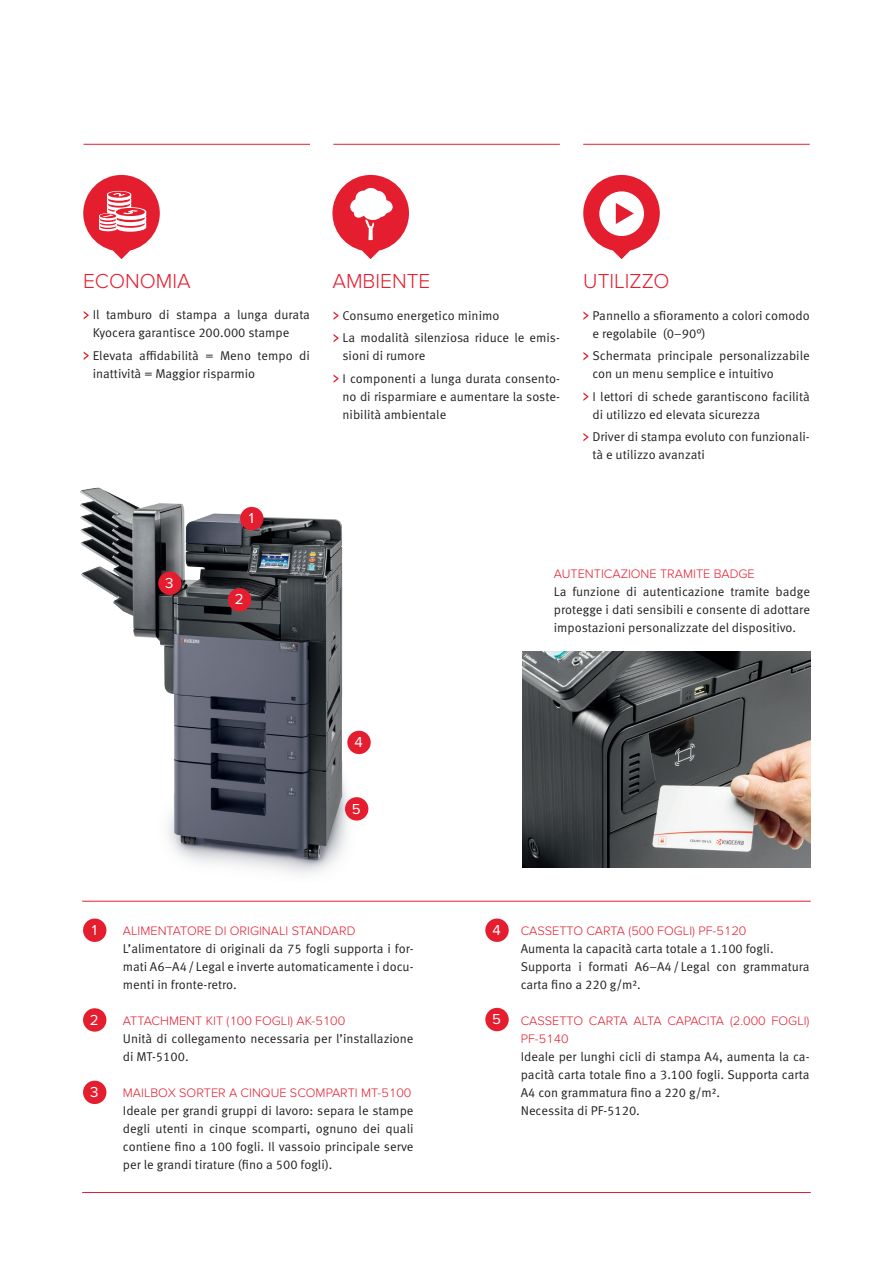
<style>
.page{position:relative;width:893px;height:1263px;background:#fff}
.page>*{position:absolute;margin:0;border:0;box-sizing:border-box;transform-origin:0 0}
.titel{font:300 21px "Proxima Nova";color:#e41d2f}
.t1{font:15px "Proxima Nova";color:#fff}
.t2{font:12.75px/18px "Meta Pro Norm";color:#231f20}
.t3{font:300 12.75px/18px "Proxima Nova";color:#e41d2f}
.s1{font-family:"Proxima Nova";font-weight:300;color:#e41d2f}
</style>
<div class="page">
<img style="left:80px;top:487px;width:289px;height:387px">
<svg style="left:84px;top:311px;width:5px;height:8px"></svg>
<svg style="left:84px;top:351px;width:5px;height:9px"></svg>
<svg style="left:334px;top:312px;width:4px;height:8px"></svg>
<svg style="left:334px;top:334px;width:4px;height:8px"></svg>
<svg style="left:334px;top:375px;width:4px;height:8px"></svg>
<svg style="left:583px;top:311px;width:5px;height:9px"></svg>
<svg style="left:583px;top:352px;width:5px;height:8px"></svg>
<svg style="left:583px;top:392px;width:5px;height:9px"></svg>
<svg style="left:583px;top:433px;width:5px;height:8px"></svg>
<div style="left:83px;top:175px;width:77px;height:76px;background:#e41d2f;border-radius:50%"></div>
<svg style="left:113px;top:250px;width:18px;height:9px"></svg>
<svg style="left:99px;top:191px;width:47px;height:41px"></svg>
<div style="left:332px;top:175px;width:77px;height:76px;background:#e41d2f;border-radius:50%"></div>
<svg style="left:350px;top:188px;width:43px;height:52px"></svg>
<svg style="left:362px;top:250px;width:18px;height:9px"></svg>
<div style="left:583px;top:175px;width:77px;height:76px;background:#e41d2f;border-radius:50%"></div>
<svg style="left:612px;top:250px;width:18px;height:9px"></svg>
<div style="left:599px;top:191px;width:45px;height:45px;background:#fff;border-radius:50%"></div>
<svg style="left:616px;top:203px;width:18px;height:21px"></svg>
<hr style="left:84px;top:144px;width:226px;height:1px;background:#e41d2f">
<hr style="left:333px;top:144px;width:227px;height:1px;background:#e41d2f">
<hr style="left:583px;top:144px;width:227px;height:1px;background:#e41d2f">
<hr style="left:82px;top:1192px;width:729px;height:1px;background:#e41d2f">
<hr style="left:82px;top:901px;width:729px;height:1px;background:#e41d2f">
<div style="left:83px;top:918px;width:23px;height:24px;background:#e41d2f;border-radius:50%"></div>
<div style="left:240px;top:507px;width:23px;height:23px;background:#e41d2f;border-radius:50%"></div>
<div style="left:485px;top:918px;width:24px;height:24px;background:#e41d2f;border-radius:50%"></div>
<div style="left:347px;top:731px;width:24px;height:23px;background:#e41d2f;border-radius:50%"></div>
<div style="left:83px;top:1008px;width:23px;height:24px;background:#e41d2f;border-radius:50%"></div>
<div style="left:228px;top:588px;width:23px;height:23px;background:#e41d2f;border-radius:50%"></div>
<div style="left:485px;top:1008px;width:24px;height:23px;background:#e41d2f;border-radius:50%"></div>
<div style="left:345px;top:797px;width:23px;height:23px;background:#e41d2f;border-radius:50%"></div>
<div style="left:83px;top:1081px;width:23px;height:23px;background:#e41d2f;border-radius:50%"></div>
<img style="left:522px;top:651px;width:289px;height:216px">
<div style="left:158px;top:571px;width:24px;height:24px;background:#e41d2f;border-radius:50%"></div>
<p class="titel" style="left:83px;top:269px;width:109px">ECONOMIA</p>
<p class="titel" style="left:332px;top:269px;width:99px">AMBIENTE</p>
<p class="titel" style="left:583px;top:269px;width:88px">UTILIZZO</p>
<p class="t2" style="left:93px;top:305px;width:219px">Il tamburo di stampa a lunga durata<br>Kyocera garantisce 200.000 stampe</p>
<p class="t2" style="left:93px;top:346px;width:219px">Elevata affidabilità = Meno tempo di inattività = Maggior risparmio</p>
<p class="t2" style="left:592px;top:306px;width:219px">Pannello a sfioramento a colori comodo e regolabile (0–90°)</p>
<p class="t2" style="left:592px;top:346px;width:219px">Schermata principale personalizzabile con un menu semplice e intuitivo</p>
<p class="t2" style="left:592px;top:387px;width:219px">I lettori di schede garantiscono facilità di utilizzo ed elevata sicurezza</p>
<p class="t2" style="left:592px;top:427px;width:219px">Driver di stampa evoluto con funzionali&shy;tà e utilizzo avanzati</p>
<p class="t2" style="left:343px;top:306px;width:158px">Consumo energetico minimo</p>
<p class="t2" style="left:343px;top:328px;width:219px">La modalità silenziosa riduce le emis&shy;sioni di rumore</p>
<p class="t2" style="left:343px;top:369px;width:219px;text-align:justify">I componenti a lunga durata consento&shy;no di risparmiare e aumentare la soste&shy;nibilità ambientale</p>
<p class="t1" style="left:165px;top:576px;width:10px">3</p>
<p class="t1" style="left:249px;top:511px;width:7px">1</p>
<p class="t1" style="left:235px;top:593px;width:10px">2</p>
<p class="t1" style="left:354px;top:735px;width:10px">4</p>
<p class="t1" style="left:352px;top:802px;width:10px">5</p>
<p class="t1" style="left:92px;top:923px;width:7px">1</p>
<p class="t1" style="left:90px;top:1013px;width:10px">2</p>
<p class="t1" style="left:90px;top:1085px;width:10px">3</p>
<p class="t3" style="left:123px;top:921px;width:234px">ALIMENTATORE DI ORIGINALI STANDARD</p>
<p class="t2" style="left:123px;top:938px;width:292px;text-align:justify">L’alimentatore di originali da 75 fogli supporta i for&shy;mati A6–A4/ Legal e inverte automaticamente i docu&shy;menti in fronte-retro.</p>
<p class="t3" style="left:123px;top:1011px;width:224px">ATTACHMENT KIT (100 FOGLI) AK-5100</p>
<p class="t2" style="left:123px;top:1028px;width:292px">Unità di collegamento necessaria per l’installazione di MT-5100.</p>
<p class="t3" style="left:123px;top:1083px;width:290px">MAILBOX SORTER A CINQUE SCOMPARTI MT-5100</p>
<p class="t2" style="left:123px;top:1100px;width:292px;text-align:justify">Ideale per grandi gruppi di lavoro: separa le stampe degli utenti in cinque scomparti, ognuno dei quali contiene fino a 100 fogli. Il vassoio principale serve per le grandi tirature (fino a 500 fogli).</p>
<p class="t2" style="left:554px;top:563px;width:258px"><span class="s1">AUTENTICAZIONE TRAMITE BADGE<br></span>La funzione di autenticazione tramite badge protegge i dati sensibili e consente di adottare impostazioni personalizzate del dispositivo.</p>
<p class="t1" style="left:492px;top:923px;width:10px">4</p>
<p class="t1" style="left:492px;top:1012px;width:10px">5</p>
<p class="t3" style="left:521px;top:921px;width:227px">CASSETTO CARTA (500 FOGLI) PF-5120</p>
<p class="t2" style="left:521px;top:938px;width:254px">Aumenta la capacità carta totale a 1.100 fogli.</p>
<p class="t2" style="left:521px;top:956px;width:290px">Supporta i formati A6–A4/ Legal con grammatura carta fino a 220 g/m².</p>
<p class="t3" style="left:521px;top:1011px;width:290px">CASSETTO CARTA ALTA CAPACITA (2.000 FOGLI)<br>PF-5140</p>
<p class="t2" style="left:521px;top:1046px;width:290px;text-align:justify">Ideale per lunghi cicli di stampa A4, aumenta la ca&shy;pacità carta totale fino a 3.100 fogli. Supporta carta A4 con grammatura fino a 220 g/m².</p>
<p class="t2" style="left:521px;top:1100px;width:121px">Necessita di PF-5120.</p>
</div>
